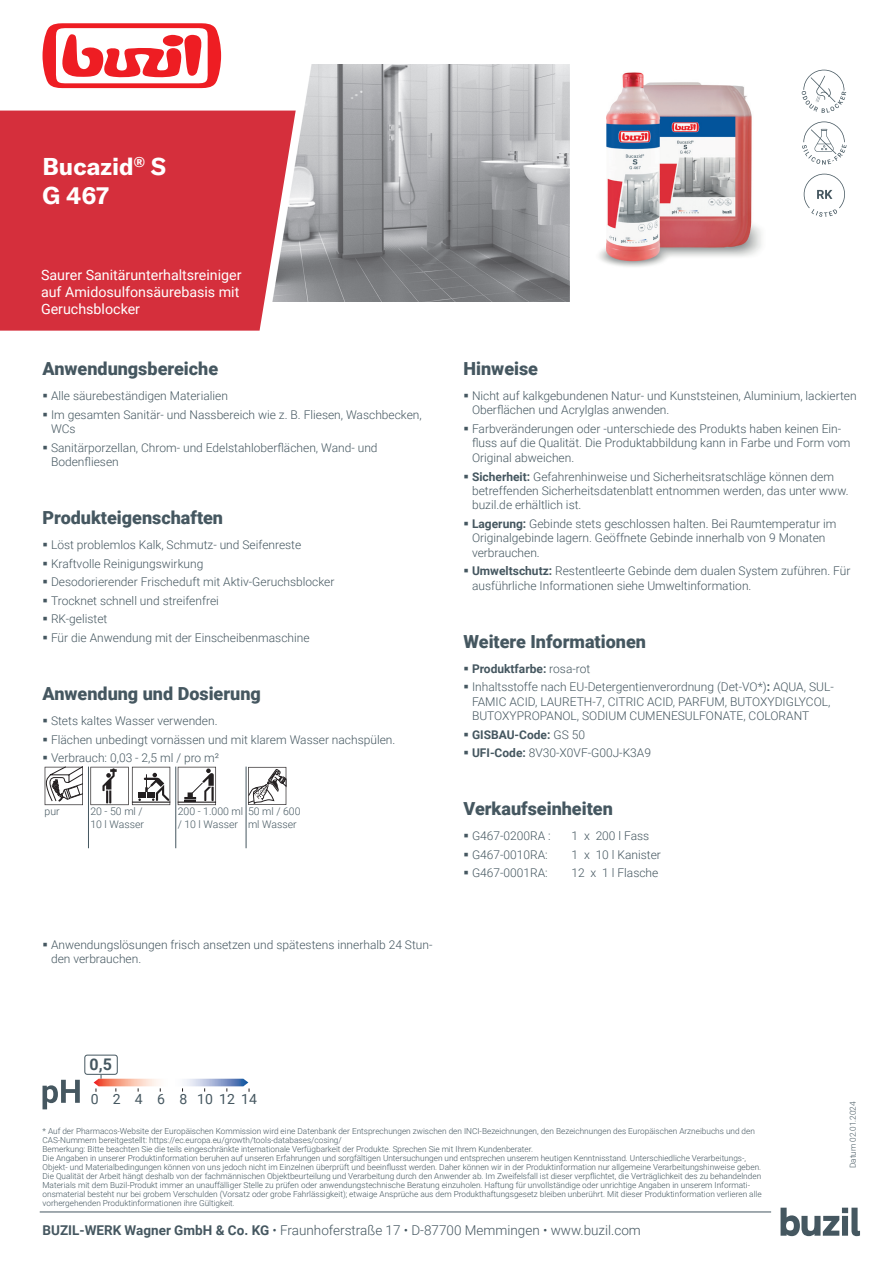
<style>
.page{position:relative;width:893px;height:1263px;background:#fff}
.page>*{position:absolute;margin:0;border:0;box-sizing:border-box;transform-origin:0 0}
.t1{font:700 24px/28.8px "GT America LCG";color:#fff}
.t2{font:900 18px "Roboto";color:#455760}
.t3{font:700 16.05px "Roboto";color:#455760}
.t4{font:14.25px/17.1px "Roboto";color:#fff}
.t5{font:13.95px "Roboto";color:#455760}
.t6{font:300 13.5px "Roboto";color:#455760}
.t7{font:300 12px/14.4px "Roboto";color:#455760}
.t8{font:700 12px "Roboto";color:#455760}
.t9{font:300 10.5px/12.6px "Roboto";color:#455760}
.t10{font:300 8.25px/9px "Roboto";color:#455760}
.s1{font-weight:700}
.s2{font-weight:300}
</style>
<div class="page">
<img style="left:269px;top:64px;width:300px;height:238px">
<svg style="left:801px;top:69px;width:46px;height:44px"></svg>
<svg style="left:802px;top:121px;width:45px;height:44px"></svg>
<svg style="left:804px;top:174px;width:41px;height:43px"></svg>
<svg style="left:43px;top:23px;width:178px;height:65px"></svg>
<div style="left:0;top:111px;width:296px;height:220px;background:#d52f3c"></div>
<svg style="left:45px;top:767px;width:38px;height:38px"></svg>
<svg style="left:90px;top:767px;width:80px;height:38px"></svg>
<hr style="left:88px;top:767px;width:1px;height:81px;background:#455760">
<svg style="left:178px;top:767px;width:38px;height:38px"></svg>
<hr style="left:176px;top:767px;width:1px;height:81px;background:#455760">
<svg style="left:248px;top:767px;width:38px;height:38px"></svg>
<hr style="left:246px;top:767px;width:1px;height:81px;background:#455760">
<hr style="left:40px;top:1212px;width:731px;height:1px;background:#455760">
<svg style="left:780px;top:1208px;width:80px;height:28px"></svg>
<img style="left:599px;top:72px;width:163px;height:195px">
<svg style="left:43px;top:1080px;width:37px;height:29px"></svg>
<svg style="left:94px;top:1075px;width:156px;height:17px"></svg>
<div style="left:84px;top:1054px;width:34px;height:21px;border:1px solid #455760;border-radius:2px"></div>
<h1 class="t1" style="left:43px;top:152px;width:125px">Bucazid<sup>®</sup> S<br>G 467</h1>
<p class="t4" style="left:41px;top:266px;width:202px">Saurer Sanitärunterhaltsreiniger auf Amidosulfonsäurebasis mit<br>Geruchsblocker</p>
<h2 class="t2" style="left:43px;top:356px;width:177px">Anwendungsbereiche</h2>
<p class="t7" style="left:43px;top:388px;width:187px">▪ Alle säurebeständigen Materialien</p>
<p class="t7" style="left:51px;top:407px;width:372px;text-indent:-9px">▪ Im gesamten Sanitär- und Nassbereich wie z. B. Fliesen, Waschbecken,<br>WCs</p>
<p class="t7" style="left:51px;top:440px;width:328px;text-indent:-9px">▪ Sanitärporzellan, Chrom- und Edelstahloberflächen, Wand- und<br>Bodenfliesen</p>
<h2 class="t2" style="left:43px;top:505px;width:182px">Produkteigenschaften</h2>
<p class="t7" style="left:43px;top:537px;width:260px">▪ Löst problemlos Kalk, Schmutz- und Seifenreste</p>
<p class="t7" style="left:43px;top:556px;width:162px">▪ Kraftvolle Reinigungswirkung</p>
<p class="t7" style="left:43px;top:574px;width:293px">▪ Desodorierender Frischeduft mit Aktiv-Geruchsblocker</p>
<p class="t7" style="left:43px;top:593px;width:178px">▪ Trocknet schnell und streifenfrei</p>
<p class="t7" style="left:43px;top:612px;width:66px">▪ RK-gelistet</p>
<p class="t7" style="left:43px;top:630px;width:269px">▪ Für die Anwendung mit der Einscheibenmaschine</p>
<h2 class="t2" style="left:43px;top:681px;width:220px">Anwendung und Dosierung</h2>
<p class="t7" style="left:43px;top:713px;width:177px">▪ Stets kaltes Wasser verwenden.</p>
<p class="t7" style="left:43px;top:732px;width:354px">▪ Flächen unbedingt vornässen und mit klarem Wasser nachspülen.</p>
<p class="t7" style="left:43px;top:750px;width:178px">▪ Verbrauch: 0,03 - 2,5 ml / pro m²</p>
<p class="t9" style="left:45px;top:805px;width:17px">pur</p>
<p class="t9" style="left:90px;top:805px;width:55px">20 - 50 ml /<br>10 l Wasser</p>
<p class="t9" style="left:178px;top:805px;width:67px">200 - 1.000 ml / 10 l Wasser</p>
<p class="t9" style="left:248px;top:805px;width:54px">50 ml / 600 ml Wasser</p>
<p class="t7" style="left:51px;top:937px;width:383px;text-indent:-9px">▪ Anwendungslösungen frisch ansetzen und spätestens innerhalb 24 Stun&shy;den verbrauchen.</p>
<h2 class="t2" style="left:463px;top:356px;width:76px">Hinweise</h2>
<p class="t7" style="left:472px;top:388px;width:386px;text-indent:-9px">▪ Nicht auf kalkgebundenen Natur- und Kunststeinen, Aluminium, lackierten<br>Oberflächen und Acrylglas anwenden.</p>
<p class="t7" style="left:472px;top:421px;width:380px;text-indent:-9px">▪ Farbveränderungen oder -unterschiede des Produkts haben keinen Ein&shy;fluss auf die Qualität. Die Produktabbildung kann in Farbe und Form vom<br>Original abweichen.</p>
<p class="t7" style="left:472px;top:469px;width:378px;text-indent:-9px">▪ <span class="s1">Sicherheit:</span> Gefahrenhinweise und Sicherheitsratschläge können dem betreffenden Sicherheitsdatenblatt entnommen werden, das unter www. buzil.de erhältlich ist.</p>
<p class="t7" style="left:472px;top:516px;width:366px;text-indent:-9px">▪ <span class="s1">Lagerung:</span> Gebinde stets geschlossen halten. Bei Raumtemperatur im<br>Originalgebinde lagern. Geöffnete Gebinde innerhalb von 9 Monaten verbrauchen.</p>
<p class="t7" style="left:472px;top:563px;width:380px;text-indent:-9px">▪ <span class="s1">Umweltschutz:</span> Restentleerte Gebinde dem dualen System zuführen. Für ausführliche Informationen siehe Umweltinformation.</p>
<h2 class="t2" style="left:463px;top:628px;width:184px">Weitere Informationen</h2>
<p class="t8" style="left:463px;top:660px;width:128px">▪ Produktfarbe: <span class="s2">rosa-rot</span></p>
<p class="t7" style="left:472px;top:679px;width:363px;text-indent:-9px">▪ Inhaltsstoffe nach EU-Detergentienverordnung (Det-VO*)<span class="s1">:</span> AQUA, SUL-<br>FAMIC ACID, LAURETH-7, CITRIC ACID, PARFUM, BUTOXYDIGLYCOL,<br>BUTOXYPROPANOL, SODIUM CUMENESULFONATE, COLORANT</p>
<p class="t8" style="left:463px;top:726px;width:123px">▪ GISBAU-Code: <span class="s2">GS 50</span></p>
<p class="t7" style="left:463px;top:745px;width:189px">▪ <span class="s1">UFI-Code:</span> 8V30-X0VF-G00J-K3A9</p>
<h2 class="t2" style="left:463px;top:796px;width:151px">Verkaufseinheiten</h2>
<p class="t7" style="left:463px;top:828px;width:89px">▪ G467-0200RA :</p>
<p class="t7" style="left:571px;top:828px;width:79px">1 x 200 l Fass</p>
<p class="t7" style="left:463px;top:847px;width:86px">▪ G467-0010RA:</p>
<p class="t7" style="left:571px;top:847px;width:91px">1 x 10 l Kanister</p>
<p class="t7" style="left:463px;top:865px;width:86px">▪ G467-0001RA:</p>
<p class="t7" style="left:571px;top:865px;width:88px">12 x 1 l Flasche</p>
<h3 class="t3" style="left:90px;top:1052px;width:24px">0,5</h3>
<p class="t5" style="left:91px;top:1089px;width:168px">0 2 4 6 8 101214</p>
<p class="t10" style="left:43px;top:1126px;width:721px">* Auf der Pharmacos-Website der Europäischen Kommission wird eine Datenbank der Entsprechungen zwischen den INCI-Bezeichnungen, den Bezeichnungen des Europäischen Arzneibuchs und den CAS-Nummern bereitgestellt: https://ec.europa.eu/growth/tools-databases/cosing/<br>Bemerkung: Bitte beachten Sie die teils eingeschränkte internationale Verfügbarkeit der Produkte. Sprechen Sie mit Ihrem Kundenberater.<br>Die Angaben in unserer Produktinformation beruhen auf unseren Erfahrungen und sorgfältigen Untersuchungen und entsprechen unserem heutigen Kenntnisstand. Unterschiedliche Verarbeitungs-, Objekt- und Materialbedingungen können von uns jedoch nicht im Einzelnen überprüft und beeinflusst werden. Daher können wir in der Produktinformation nur allgemeine Verarbeitungshinweise geben.<br>Die Qualität der Arbeit hängt deshalb von der fachmännischen Objektbeurteilung und Verarbeitung durch den Anwender ab. Im Zweifelsfall ist dieser verpflichtet, die Verträglichkeit des zu behandelnden Materials mit dem Buzil-Produkt immer an unauffälliger Stelle zu prüfen oder anwendungstechnische Beratung einzuholen. Haftung für unvollständige oder unrichtige Angaben in unserem Informati&shy;onsmaterial besteht nur bei grobem Verschulden (Vorsatz oder grobe Fahrlässigkeit); etwaige Ansprüche aus dem Produkthaftungsgesetz bleiben unberührt. Mit dieser Produktinformation verlieren alle vorhergehenden Produktinformationen ihre Gültigkeit.</p>
<p class="t6" style="left:43px;top:1221px;width:600px"><span class="s1">BUZIL-WERK Wagner GmbH &amp; Co. KG</span> • Fraunhoferstraße 17 • D-87700 Memmingen • www.buzil.com</p>
<p class="t10" style="left:848px;top:1168px;width:68px;rotate:-90deg">Datum 02.01.2024</p>
</div>
